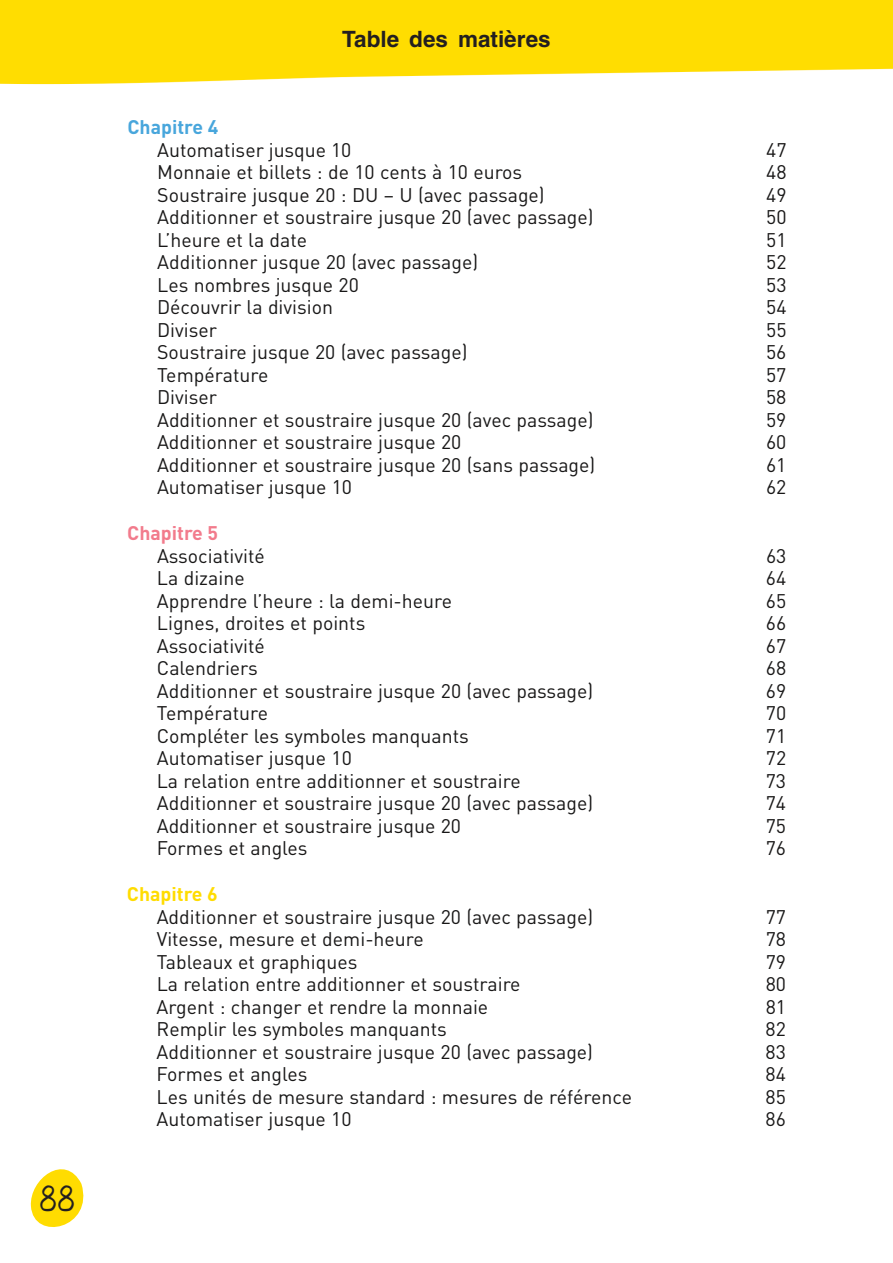
<style>
.page{position:relative;width:893px;height:1263px;background:#fff}
.page>*{position:absolute;margin:0;border:0;box-sizing:border-box;transform-origin:0 0}
.t1{font:34.65px "Claire Hand";color:#231f20;scale:.95 1}
.t2{font:700 22.5px "Helvetica LT Std";color:#231f20}
.t3{font:19.5px "DIN";color:#181717}
.t4{font:700 19.5px "DIN";color:#48a6dc}
.t5{font:700 19.5px "DIN";color:#f27b8c}
.t6{font:700 19.5px "DIN";color:#ffdc01}
</style>
<div class="page">
<svg style="left:30px;top:1169px;width:54px;height:58px"></svg>
<img style="left:0;top:0;width:893px;height:85px">
<h1 class="t1" style="left:39px;top:1176px;width:39px">88</h1>
<p class="t2" style="left:342px;top:25px;width:210px">Table des matières</p>
<p class="t4" style="left:128px;top:114px;width:92px">Chapitre 4</p>
<p class="t3" style="left:157px;top:137px;width:196px">Automatiser jusque 10</p>
<p class="t3" style="left:766px;top:137px;width:22px">47</p>
<p class="t3" style="left:157px;top:160px;width:366px">Monnaie et billets : de 10 cents à 10 euros</p>
<p class="t3" style="left:766px;top:160px;width:22px">48</p>
<p class="t3" style="left:157px;top:182px;width:389px">Soustraire jusque 20 : DU – U (avec passage)</p>
<p class="t3" style="left:766px;top:182px;width:22px">49</p>
<p class="t3" style="left:157px;top:205px;width:438px">Additionner et soustraire jusque 20 (avec passage)</p>
<p class="t3" style="left:766px;top:205px;width:22px">50</p>
<p class="t3" style="left:157px;top:227px;width:151px">L’heure et la date</p>
<p class="t3" style="left:766px;top:227px;width:22px">51</p>
<p class="t3" style="left:157px;top:250px;width:322px">Additionner jusque 20 (avec passage)</p>
<p class="t3" style="left:766px;top:250px;width:22px">52</p>
<p class="t3" style="left:157px;top:272px;width:203px">Les nombres jusque 20</p>
<p class="t3" style="left:766px;top:272px;width:22px">53</p>
<p class="t3" style="left:157px;top:295px;width:177px">Découvrir la division</p>
<p class="t3" style="left:766px;top:295px;width:22px">54</p>
<p class="t3" style="left:157px;top:317px;width:61px">Diviser</p>
<p class="t3" style="left:766px;top:317px;width:22px">55</p>
<p class="t3" style="left:157px;top:340px;width:312px">Soustraire jusque 20 (avec passage)</p>
<p class="t3" style="left:766px;top:340px;width:22px">56</p>
<p class="t3" style="left:157px;top:362px;width:113px">Température</p>
<p class="t3" style="left:766px;top:362px;width:22px">57</p>
<p class="t3" style="left:157px;top:385px;width:61px">Diviser</p>
<p class="t3" style="left:766px;top:385px;width:22px">58</p>
<p class="t3" style="left:157px;top:407px;width:438px">Additionner et soustraire jusque 20 (avec passage)</p>
<p class="t3" style="left:766px;top:407px;width:22px">59</p>
<p class="t3" style="left:157px;top:430px;width:306px">Additionner et soustraire jusque 20</p>
<p class="t3" style="left:766px;top:430px;width:22px">60</p>
<p class="t3" style="left:157px;top:452px;width:440px">Additionner et soustraire jusque 20 (sans passage)</p>
<p class="t3" style="left:766px;top:452px;width:22px">61</p>
<p class="t3" style="left:157px;top:475px;width:197px">Automatiser jusque 10</p>
<p class="t3" style="left:766px;top:475px;width:22px">62</p>
<p class="t5" style="left:127px;top:520px;width:92px">Chapitre 5</p>
<p class="t3" style="left:157px;top:543px;width:109px">Associativité</p>
<p class="t3" style="left:766px;top:543px;width:22px">63</p>
<p class="t3" style="left:157px;top:566px;width:89px">La dizaine</p>
<p class="t3" style="left:766px;top:566px;width:22px">64</p>
<p class="t3" style="left:157px;top:588px;width:297px">Apprendre l’heure : la demi-heure</p>
<p class="t3" style="left:766px;top:588px;width:22px">65</p>
<p class="t3" style="left:157px;top:611px;width:210px">Lignes, droites et points</p>
<p class="t3" style="left:766px;top:611px;width:22px">66</p>
<p class="t3" style="left:157px;top:633px;width:109px">Associativité</p>
<p class="t3" style="left:766px;top:633px;width:22px">67</p>
<p class="t3" style="left:157px;top:656px;width:103px">Calendriers</p>
<p class="t3" style="left:766px;top:656px;width:22px">68</p>
<p class="t3" style="left:157px;top:678px;width:438px">Additionner et soustraire jusque 20 (avec passage)</p>
<p class="t3" style="left:766px;top:678px;width:22px">69</p>
<p class="t3" style="left:157px;top:701px;width:113px">Température</p>
<p class="t3" style="left:766px;top:701px;width:22px">70</p>
<p class="t3" style="left:157px;top:723px;width:313px">Compléter les symboles manquants</p>
<p class="t3" style="left:766px;top:723px;width:22px">71</p>
<p class="t3" style="left:157px;top:746px;width:197px">Automatiser jusque 10</p>
<p class="t3" style="left:766px;top:746px;width:22px">72</p>
<p class="t3" style="left:157px;top:768px;width:365px">La relation entre additionner et soustraire</p>
<p class="t3" style="left:766px;top:768px;width:22px">73</p>
<p class="t3" style="left:157px;top:791px;width:438px">Additionner et soustraire jusque 20 (avec passage)</p>
<p class="t3" style="left:766px;top:791px;width:22px">74</p>
<p class="t3" style="left:157px;top:813px;width:306px">Additionner et soustraire jusque 20</p>
<p class="t3" style="left:766px;top:813px;width:22px">75</p>
<p class="t3" style="left:157px;top:836px;width:152px">Formes et angles</p>
<p class="t3" style="left:766px;top:836px;width:22px">76</p>
<p class="t6" style="left:127px;top:881px;width:92px">Chapitre 6</p>
<p class="t3" style="left:157px;top:904px;width:438px">Additionner et soustraire jusque 20 (avec passage)</p>
<p class="t3" style="left:766px;top:904px;width:22px">77</p>
<p class="t3" style="left:157px;top:927px;width:269px">Vitesse, mesure et demi-heure</p>
<p class="t3" style="left:766px;top:927px;width:22px">78</p>
<p class="t3" style="left:157px;top:949px;width:202px">Tableaux et graphiques</p>
<p class="t3" style="left:766px;top:949px;width:22px">79</p>
<p class="t3" style="left:157px;top:972px;width:365px">La relation entre additionner et soustraire</p>
<p class="t3" style="left:766px;top:972px;width:22px">80</p>
<p class="t3" style="left:157px;top:994px;width:333px">Argent : changer et rendre la monnaie</p>
<p class="t3" style="left:766px;top:994px;width:22px">81</p>
<p class="t3" style="left:157px;top:1017px;width:292px">Remplir les symboles manquants</p>
<p class="t3" style="left:766px;top:1017px;width:22px">82</p>
<p class="t3" style="left:157px;top:1039px;width:438px">Additionner et soustraire jusque 20 (avec passage)</p>
<p class="t3" style="left:766px;top:1039px;width:22px">83</p>
<p class="t3" style="left:157px;top:1062px;width:152px">Formes et angles</p>
<p class="t3" style="left:766px;top:1062px;width:22px">84</p>
<p class="t3" style="left:157px;top:1084px;width:477px">Les unités de mesure standard : mesures de référence</p>
<p class="t3" style="left:766px;top:1084px;width:22px">85</p>
<p class="t3" style="left:157px;top:1107px;width:197px">Automatiser jusque 10</p>
<p class="t3" style="left:765px;top:1107px;width:22px">86</p>
</div>
